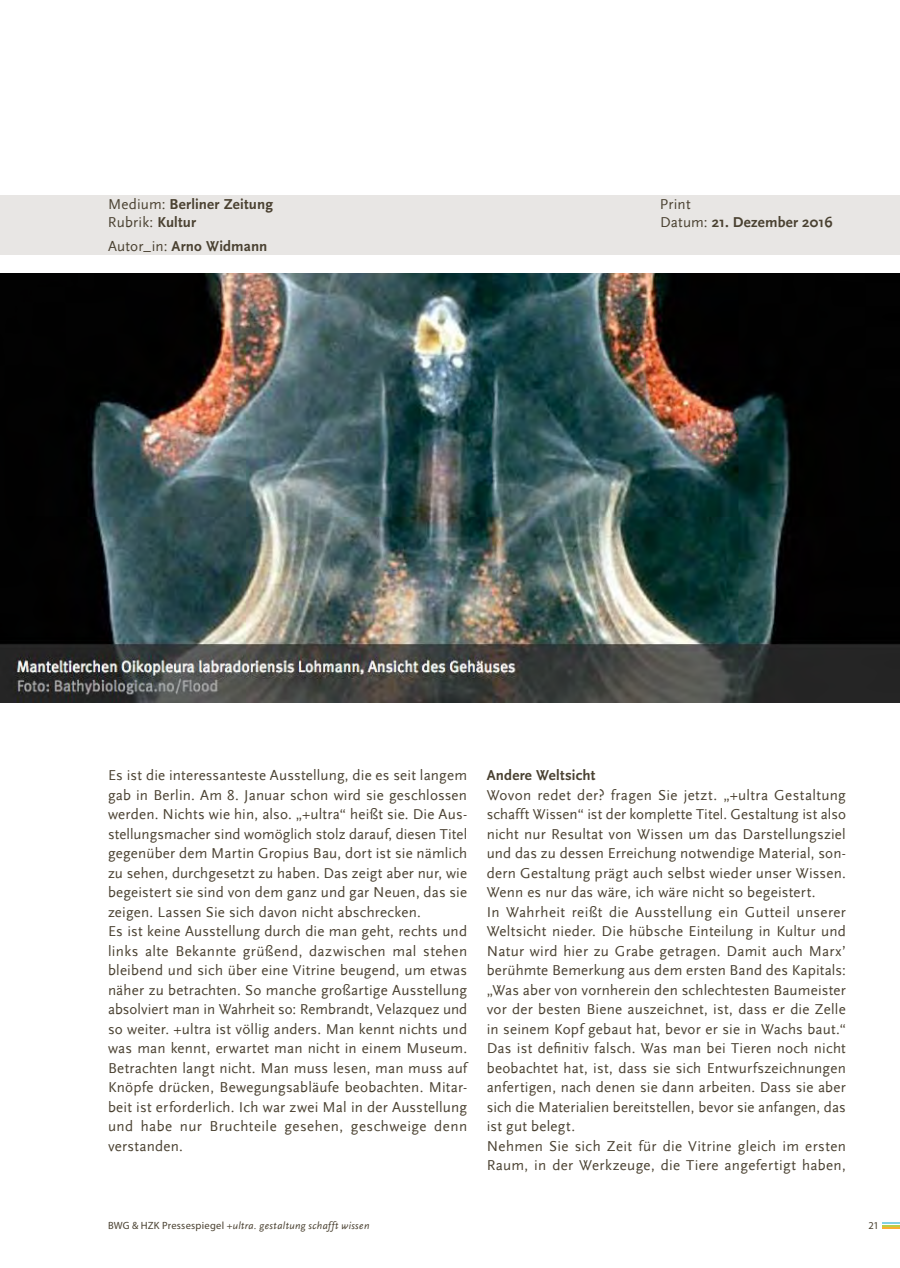
<style>
.page{position:relative;width:900px;height:1268px;background:#fff}
.page>*{position:absolute;margin:0;border:0;box-sizing:border-box;transform-origin:0 0}
.t1{font:15px/19.5px "Scala Sans";letter-spacing:.015em;color:#4a4131}
.t2{font:700 15px "Scala Sans Pro";letter-spacing:.01em;color:#4a4131}
.t3{font:700 15px "Scala Sans";letter-spacing:.015em;color:#4a4131}
.t4{font:italic 10.5px "Scala Sans";letter-spacing:.035em;color:#4a4131}
.t5{font:10.5px "Myriad Pro";color:#4a4131}
.s1{font-family:"Scala Sans";font-weight:400}
.s2{font-family:"Scala Sans Pro";font-weight:700}
.s3{font-weight:400}
.s4{font-family:"Myriad Pro";font-style:normal}
</style>
<div class="page">
<svg style="left:882px;top:1222px;width:18px;height:6px"></svg>
<img style="left:1px;top:273px;width:898px;height:429px">
<div style="left:0;top:195px;width:900px;height:60px;background:#e4e2e0"></div>
<p class="t2" style="left:108px;top:195px;width:166px"><span class="s1">Medium:</span> Berliner Zeitung</p>
<p class="t1" style="left:660px;top:194px;width:32px">Print</p>
<p class="t1" style="left:108px;top:212px;width:90px">Rubrik: <span class="s2">Kultur</span></p>
<p class="t3" style="left:660px;top:214px;width:174px"><span class="s3">Datum:</span> 21. Dezember 2016</p>
<p class="t2" style="left:108px;top:237px;width:161px"><span class="s1">Autor_in:</span> Arno Widmann</p>
<p class="t1" style="left:108px;top:766px;width:361px">Es ist die interessanteste Ausstellung, die es seit langem gab in Berlin. Am 8. Januar schon wird sie geschlossen werden. Nichts wie hin, also. „+ultra“ heißt sie. Die Aus&shy;stellungsmacher sind womöglich stolz darauf, diesen Titel gegenüber dem Martin Gropius Bau, dort ist sie nämlich zu sehen, durchgesetzt zu haben. Das zeigt aber nur, wie begeistert sie sind von dem ganz und gar Neuen, das sie zeigen. Lassen Sie sich davon nicht abschrecken.<br>Es ist keine Ausstellung durch die man geht, rechts und links alte Bekannte grüßend, dazwischen mal stehen bleibend und sich über eine Vitrine beugend, um etwas näher zu betrachten. So manche großartige Ausstellung absolviert man in Wahrheit so: Rembrandt, Velazquez und so weiter. +ultra ist völlig anders. Man kennt nichts und was man kennt, erwartet man nicht in einem Museum.<br>Betrachten langt nicht. Man muss lesen, man muss auf Knöpfe drücken, Bewegungsabläufe beobachten. Mitar&shy;beit ist erforderlich. Ich war zwei Mal in der Ausstellung und habe nur Bruchteile gesehen, geschweige denn verstanden.</p>
<p class="t2" style="left:487px;top:767px;width:110px">Andere Weltsicht</p>
<p class="t1" style="left:487px;top:785px;width:361px">Wovon redet der? fragen Sie jetzt. „+ultra Gestaltung schafft Wissen“ ist der komplette Titel. Gestaltung ist also nicht nur Resultat von Wissen um das Darstellungsziel und das zu dessen Erreichung notwendige Material, son&shy;dern Gestaltung prägt auch selbst wieder unser Wissen.<br>Wenn es nur das wäre, ich wäre nicht so begeistert.<br>In Wahrheit reißt die Ausstellung ein Gutteil unserer Weltsicht nieder. Die hübsche Einteilung in Kultur und Natur wird hier zu Grabe getragen. Damit auch Marx’ berühmte Bemerkung aus dem ersten Band des Kapitals: „Was aber von vornherein den schlechtesten Baumeister vor der besten Biene auszeichnet, ist, dass er die Zelle in seinem Kopf gebaut hat, bevor er sie in Wachs baut.“ Das ist definitiv falsch. Was man bei Tieren noch nicht beobachtet hat, ist, dass sie sich Entwurfszeichnungen anfertigen, nach denen sie dann arbeiten. Dass sie aber sich die Materialien bereitstellen, bevor sie anfangen, das ist gut belegt.<br>Nehmen Sie sich Zeit für die Vitrine gleich im ersten Raum, in der Werkzeuge, die Tiere angefertigt haben,</p>
<p class="t4" style="left:108px;top:1219px;width:263px"><span class="s4">BWG &amp; HZK Pressespiegel</span> +ultra. gestaltung schafft wissen</p>
<p class="t5" style="left:868px;top:1219px;width:12px">21</p>
</div>
